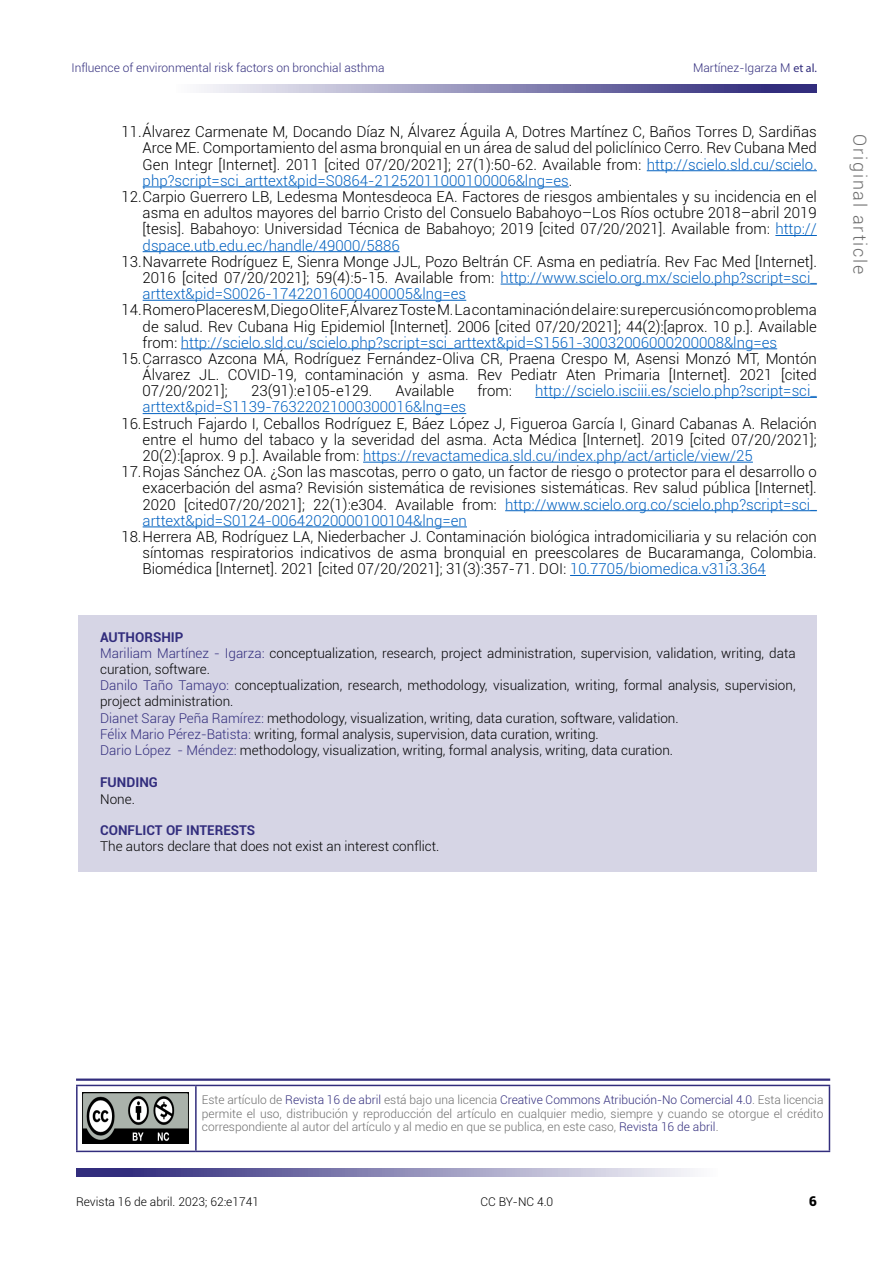
<style>
.page{position:relative;width:893px;height:1263px;background:#fff}
.page>*{position:absolute;margin:0;border:0;box-sizing:border-box;transform-origin:0 0}
.t1{font:300 18px "Roboto";letter-spacing:.1em;color:#6e6e6e}
.t2{font:300 15px/16.2px "Roboto";color:#000;text-align:justify}
.t3{font:300 15px "Roboto";color:#0563c1}
.t4{font:300 13.5px/16.2px "Roboto";color:#000}
.t5{font:700 13.5px "Roboto";color:#322d7d}
.t6{font:900 13.5px "Roboto";color:#000}
.t7{font:300 12px/13.5px "Roboto";color:#6e6e6e;text-align:justify}
.t8{font:300 12px "Roboto";color:#322d7d}
.t9{font:300 12px "Roboto";color:#000}
.s1{font-family:"Myriad Pro";font-weight:400}
.s2{color:#0563c1}
.s3{color:#000}
.s4{font-weight:700;color:#322d7d}
.s5{color:#322d7d}
</style>
<div class="page">
<svg style="left:76px;top:1168px;width:617px;height:9px;background:#8b88b5"></svg>
<svg style="left:201px;top:85px;width:616px;height:8px;background:#8b88b5"></svg>
<hr style="left:647px;top:170px;width:170px;height:1px;background:#0563c1">
<hr style="left:143px;top:187px;width:426px;height:1px;background:#0563c1">
<hr style="left:775px;top:235px;width:42px;height:1px;background:#0563c1">
<hr style="left:143px;top:251px;width:257px;height:1px;background:#0563c1">
<hr style="left:501px;top:284px;width:316px;height:1px;background:#0563c1">
<hr style="left:143px;top:300px;width:323px;height:1px;background:#0563c1">
<hr style="left:181px;top:348px;width:596px;height:1px;background:#0563c1">
<hr style="left:535px;top:397px;width:282px;height:1px;background:#0563c1">
<hr style="left:143px;top:413px;width:323px;height:1px;background:#0563c1">
<hr style="left:363px;top:462px;width:390px;height:1px;background:#0563c1">
<hr style="left:505px;top:510px;width:312px;height:1px;background:#0563c1">
<hr style="left:143px;top:526px;width:324px;height:1px;background:#0563c1">
<hr style="left:570px;top:575px;width:196px;height:1px;background:#0563c1">
<hr style="left:76px;top:1078px;width:754px;height:3px;background:#322d7d">
<hr style="left:76px;top:1085px;width:120px;height:1px;background:#322d7d">
<hr style="left:76px;top:1086px;width:2px;height:65px;background:#322d7d">
<hr style="left:196px;top:1085px;width:634px;height:1px;background:#322d7d">
<hr style="left:195px;top:1086px;width:2px;height:65px;background:#322d7d">
<hr style="left:829px;top:1086px;width:1px;height:65px;background:#322d7d">
<hr style="left:76px;top:1151px;width:120px;height:1px;background:#322d7d">
<hr style="left:196px;top:1151px;width:634px;height:1px;background:#322d7d">
<img style="left:83px;top:1093px;width:105px;height:50px">
<div style="left:79px;top:615px;width:738px;height:257px;background:#d6d5e5"></div>
<p class="t8" style="left:71px;top:59px;width:315px">Influence of environmental risk factors on bronchial asthma</p>
<p class="t8" style="left:693px;top:59px;width:125px">Martínez-Igarza M <span class="s1">et al.</span></p>
<p class="t2" style="left:121px;top:123px;width:697px">11.Álvarez Carmenate M, Docando Díaz N, Álvarez Águila A, Dotres Martínez C, Baños Torres D, Sardiñas</p>
<p class="t2" style="left:143px;top:140px;width:676px">Arce ME. Comportamiento del asma bronquial en un área de salud del policlínico Cerro. Rev Cubana Med</p>
<p class="t2" style="left:143px;top:156px;width:676px">Gen Integr [Internet]. 2011 [cited 07/20/2021]; 27(1):50-62. Available from: <span class="s2">http://scielo.sld.cu/scielo.</span></p>
<p class="t3" style="left:143px;top:170px;width:431px">php?script=sci_arttext&amp;pid=S0864-21252011000100006&amp;lng=es<span class="s3">.</span></p>
<p class="t2" style="left:121px;top:188px;width:697px">12.Carpio Guerrero LB, Ledesma Montesdeoca EA. Factores de riesgos ambientales y su incidencia en el</p>
<p class="t2" style="left:143px;top:204px;width:676px">asma en adultos mayores del barrio Cristo del Consuelo Babahoyo–Los Ríos octubre 2018–abril 2019</p>
<p class="t2" style="left:143px;top:220px;width:676px">[tesis]. Babahoyo: Universidad Técnica de Babahoyo; 2019 [cited 07/20/2021]. Available from: <span class="s2">http://</span></p>
<p class="t3" style="left:143px;top:235px;width:258px">dspace.utb.edu.ec/handle/49000/5886</p>
<p class="t2" style="left:143px;top:253px;width:676px;text-indent:-21px">13.Navarrete Rodríguez E, Sienra Monge JJL, Pozo Beltrán CF. Asma en pediatría. Rev Fac Med [Internet].<br>2016 [cited 07/20/2021]; 59(4):5-15. Available from: <span class="s2">http://www.scielo.org.mx/scielo.php?script=sci_ arttext&amp;pid=S0026-17422016000400005&amp;lng=es</span></p>
<p class="t2" style="left:121px;top:301px;width:697px">14.Romero Placeres M, Diego Olite F, Álvarez Toste M. La contaminación del aire: su repercusión como problema</p>
<p class="t2" style="left:143px;top:318px;width:676px">de salud. Rev Cubana Hig Epidemiol [Internet]. 2006 [cited 07/20/2021]; 44(2):[aprox. 10 p.]. Available</p>
<p class="t3" style="left:143px;top:332px;width:636px"><span class="s3">from:</span> http://scielo.sld.cu/scielo.php?script=sci_arttext&amp;pid=S1561-30032006000200008&amp;lng=es</p>
<p class="t2" style="left:121px;top:350px;width:697px">15.Carrasco Azcona MÁ, Rodríguez Fernández-Oliva CR, Praena Crespo M, Asensi Monzó MT, Montón</p>
<p class="t2" style="left:143px;top:366px;width:676px">Álvarez JL. COVID-19, contaminación y asma. Rev Pediatr Aten Primaria [Internet]. 2021 [cited</p>
<p class="t2" style="left:143px;top:382px;width:87px">07/20/2021];</p>
<p class="t2" style="left:251px;top:382px;width:123px">23(91):e105-e129.</p>
<p class="t2" style="left:396px;top:382px;width:60px">Available</p>
<p class="t2" style="left:477px;top:382px;width:36px">from:</p>
<p class="t3" style="left:535px;top:380px;width:283px">http://scielo.isciii.es/scielo.php?script=sci_</p>
<p class="t3" style="left:143px;top:397px;width:325px">arttext&amp;pid=S1139-76322021000300016&amp;lng=es</p>
<p class="t2" style="left:121px;top:415px;width:697px">16.Estruch Fajardo I, Ceballos Rodríguez E, Báez López J, Figueroa García I, Ginard Cabanas A. Relación</p>
<p class="t2" style="left:143px;top:431px;width:676px">entre el humo del tabaco y la severidad del asma. Acta Médica [Internet]. 2019 [cited 07/20/2021];</p>
<p class="t3" style="left:143px;top:445px;width:612px"><span class="s3">20(2):[aprox. 9 p.]. Available from:</span> https://revactamedica.sld.cu/index.php/act/article/view/25</p>
<p class="t2" style="left:121px;top:463px;width:697px">17.Rojas Sánchez OA. ¿Son las mascotas, perro o gato, un factor de riesgo o protector para el desarrollo o</p>
<p class="t2" style="left:143px;top:479px;width:676px">exacerbación del asma? Revisión sistemática de revisiones sistemáticas. Rev salud pública [Internet].</p>
<p class="t2" style="left:143px;top:496px;width:676px">2020 [cited07/20/2021]; 22(1):e304. Available from: <span class="s2">http://www.scielo.org.co/scielo.php?script=sci_</span></p>
<p class="t3" style="left:143px;top:510px;width:326px">arttext&amp;pid=S0124-00642020000100104&amp;lng=en</p>
<p class="t2" style="left:143px;top:528px;width:676px;text-indent:-21px">18.Herrera AB, Rodríguez LA, Niederbacher J. Contaminación biológica intradomiciliaria y su relación con síntomas respiratorios indicativos de asma bronquial en preescolares de Bucaramanga, Colombia.<br>Biomédica [Internet]. 2021 [cited 07/20/2021]; 31(3):357-71. DOI: <span class="s2">10.7705/biomedica.v31i3.364</span></p>
<p class="t4" style="left:100px;top:628px;width:697px"><span class="s4">AUTHORSHIP<br></span><span class="s5">Mariliam Martínez - Igarza:</span> conceptualization, research, project administration, supervision, validation, writing, data curation, software.<br><span class="s5">Danilo Taño Tamayo:</span> conceptualization, research, methodology, visualization, writing, formal analysis, supervision, project administration.<br><span class="s5">Dianet Saray Peña Ramírez:</span> methodology, visualization, writing, data curation, software, validation.<br><span class="s5">Félix Mario Pérez-Batista:</span> writing, formal analysis, supervision, data curation, writing.<br><span class="s5">Dario López - Méndez:</span> methodology, visualization, writing, formal analysis, writing, data curation.</p>
<p class="t5" style="left:100px;top:773px;width:59px">FUNDING</p>
<p class="t4" style="left:100px;top:790px;width:36px">None.</p>
<p class="t5" style="left:100px;top:820px;width:157px">CONFLICT OF INTERESTS</p>
<p class="t4" style="left:100px;top:838px;width:341px">The autors declare that does not exist an interest conflict.</p>
<p class="t1" style="left:872px;top:134px;width:142px;rotate:90deg">Original article</p>
<p class="t7" style="left:202px;top:1092px;width:623px">Este artículo de <span class="s5">Revista 16 de abril</span> está bajo una licencia <span class="s5">Creative Commons Atribución-No Comercial 4.0</span>. Esta licencia permite el uso, distribución y reproducción del artículo en cualquier medio, siempre y cuando se otorgue el crédito correspondiente al autor del artículo y al medio en que se publica, en este caso, <span class="s5">Revista 16 de abril</span>.</p>
<p class="t9" style="left:76px;top:1193px;width:185px">Revista 16 de abril. 2023; 62:e1741</p>
<p class="t9" style="left:480px;top:1193px;width:74px">CC BY-NC 4.0</p>
<p class="t6" style="left:809px;top:1192px;width:9px">6</p>
</div>
